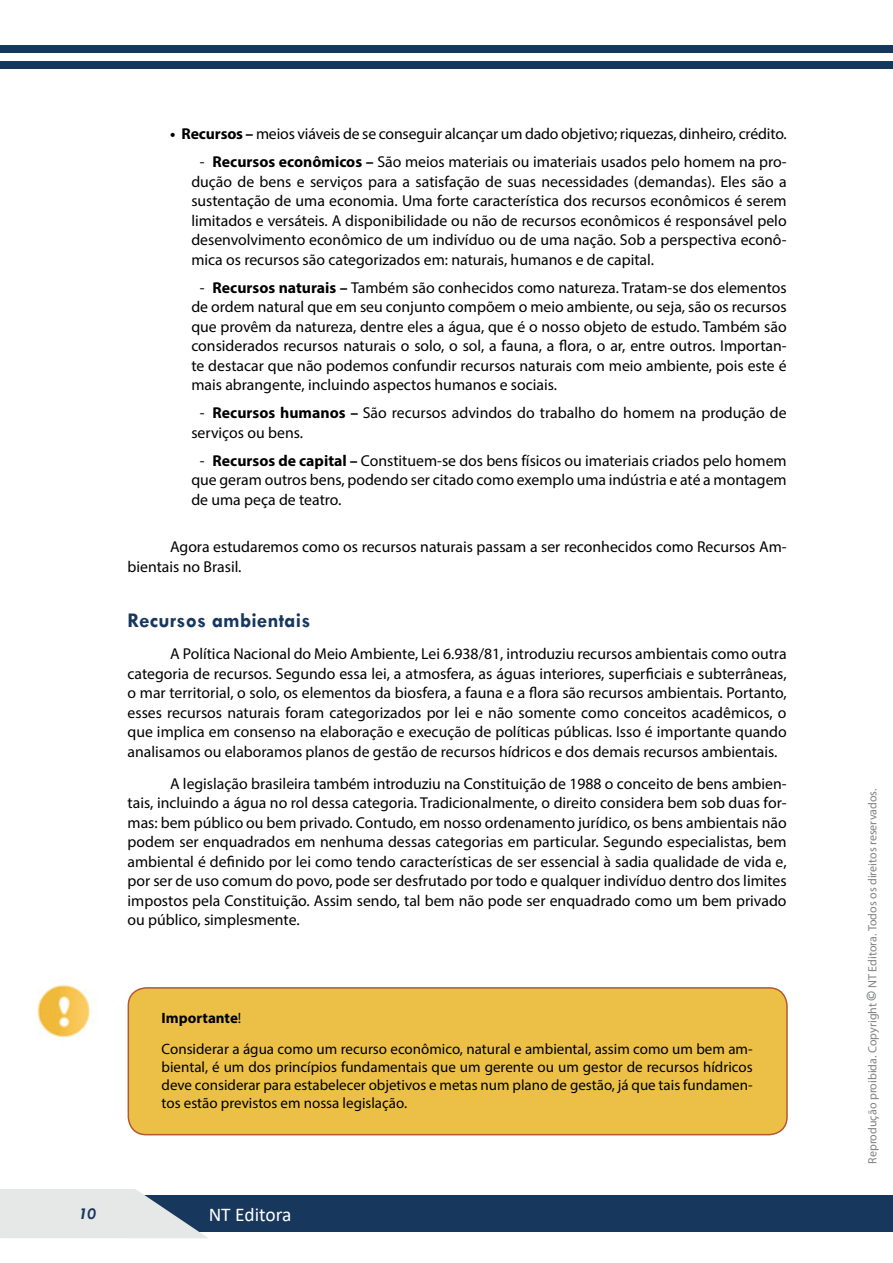
<style>
.page{position:relative;width:893px;height:1263px;background:#fff}
.page>*{position:absolute;margin:0;border:0;box-sizing:border-box;transform-origin:0 0}
.t1{font:700 21px "Tw Cen";letter-spacing:.01em;color:#18375d}
.t2{font:19.5px "Calibri";color:#fff}
.t3{font:italic 700 16.5px "Tw Cen";color:#18375d}
.t4{font:15.75px/19.5px "Myriad Pro";color:#000;text-align:justify}
.t5{font:15px/18px "Myriad Pro";color:#000}
.t6{font:12px "Myriad Pro";color:#808285}
.s1{font-weight:700}
.s2{font-weight:700;font-size:15px}
</style>
<div class="page">
<div style="left:0;top:1195px;width:893px;height:37px;background:#18375d"></div>
<div style="left:0;top:45px;width:893px;height:8px;background:#18375d"></div>
<div style="left:0;top:61px;width:893px;height:8px;background:#18375d"></div>
<svg style="left:0;top:1189px;width:208px;height:49px"></svg>
<img style="left:37px;top:982px;width:54px;height:55px">
<div style="left:128px;top:988px;width:659px;height:147px;background:#ecc047;border-radius:18px"></div>
<div style="left:128px;top:987px;width:660px;height:148px;border:2px solid #b45733;border-radius:18px"></div>
<p class="t4" style="left:170px;top:124px;width:618px"><span class="s1">• Recursos –</span> meios viáveis de se conseguir alcançar um dado objetivo; riquezas, dinheiro, crédito.</p>
<p class="t4" style="left:191px;top:152px;width:597px;text-indent:9px">- <span class="s1">Recursos econômicos –</span> São meios materiais ou imateriais usados pelo homem na pro&shy;dução de bens e serviços para a satisfação de suas necessidades (demandas). Eles são a sustentação de uma economia. Uma forte característica dos recursos econômicos é serem limitados e versáteis. A disponibilidade ou não de recursos econômicos é responsável pelo desenvolvimento econômico de um indivíduo ou de uma nação. Sob a perspectiva econô&shy;mica os recursos são categorizados em: naturais, humanos e de capital.</p>
<p class="t4" style="left:191px;top:278px;width:597px;text-indent:9px">- <span class="s1">Recursos naturais –</span> Também são conhecidos como natureza. Tratam-se dos elementos de ordem natural que em seu conjunto compõem o meio ambiente, ou seja, são os recursos que provêm da natureza, dentre eles a água, que é o nosso objeto de estudo. Também são considerados recursos naturais o solo, o sol, a fauna, a flora, o ar, entre outros. Importan&shy;te destacar que não podemos confundir recursos naturais com meio ambiente, pois este é mais abrangente, incluindo aspectos humanos e sociais.</p>
<p class="t4" style="left:191px;top:403px;width:597px;text-indent:9px">- <span class="s1">Recursos humanos –</span> São recursos advindos do trabalho do homem na produção de serviços ou bens.</p>
<p class="t4" style="left:191px;top:451px;width:597px;text-indent:9px">- <span class="s1">Recursos de capital –</span> Constituem-se dos bens físicos ou imateriais criados pelo homem que geram outros bens, podendo ser citado como exemplo uma indústria e até a montagem de uma peça de teatro.</p>
<p class="t4" style="left:128px;top:537px;width:661px;text-indent:43px">Agora estudaremos como os recursos naturais passam a ser reconhecidos como Recursos Am&shy;bientais no Brasil.</p>
<h1 class="t1" style="left:128px;top:608px;width:184px">Recursos ambientais</h1>
<p class="t4" style="left:128px;top:644px;width:661px;text-indent:43px">A Política Nacional do Meio Ambiente, Lei 6.938/81, introduziu recursos ambientais como outra categoria de recursos. Segundo essa lei, a atmosfera, as águas interiores, superficiais e subterrâneas, o mar territorial, o solo, os elementos da biosfera, a fauna e a flora são recursos ambientais. Portanto, esses recursos naturais foram categorizados por lei e não somente como conceitos acadêmicos, o que implica em consenso na elaboração e execução de políticas públicas. Isso é importante quando analisamos ou elaboramos planos de gestão de recursos hídricos e dos demais recursos ambientais.</p>
<p class="t4" style="left:128px;top:774px;width:661px;text-indent:43px">A legislação brasileira também introduziu na Constituição de 1988 o conceito de bens ambien&shy;tais, incluindo a água no rol dessa categoria. Tradicionalmente, o direito considera bem sob duas for&shy;mas: bem público ou bem privado. Contudo, em nosso ordenamento jurídico, os bens ambientais não podem ser enquadrados em nenhuma dessas categorias em particular. Segundo especialistas, bem ambiental é definido por lei como tendo características de ser essencial à sadia qualidade de vida e, por ser de uso comum do povo, pode ser desfrutado por todo e qualquer indivíduo dentro dos limites impostos pela Constituição. Assim sendo, tal bem não pode ser enquadrado como um bem privado ou público, simplesmente.</p>
<p class="t5" style="left:162px;top:1002px;width:593px;line-height:30.8px"><span class="s1">Importante</span>!<br>Considerar a água como um recurso econômico, natural e ambiental, assim como um bem am-</p>
<p class="t5" style="left:162px;top:1058px;width:593px;text-align:justify">biental, é um dos princípios fundamentais que um gerente ou um gestor de recursos hídricos deve considerar para estabelecer objetivos e metas num plano de gestão, já que tais fundamen&shy;tos estão previstos em nossa legislação.</p>
<p class="t3" style="left:79px;top:1204px;width:19px">10</p>
<p class="t2" style="left:209px;top:1201px;width:84px">NT Editora</p>
<p class="t6" style="left:865px;top:1164px;width:377px;rotate:-90deg">Reprodução proibida. Copyright <span class="s2">©</span> NT Editora. Todos os direitos reservados.</p>
</div>
